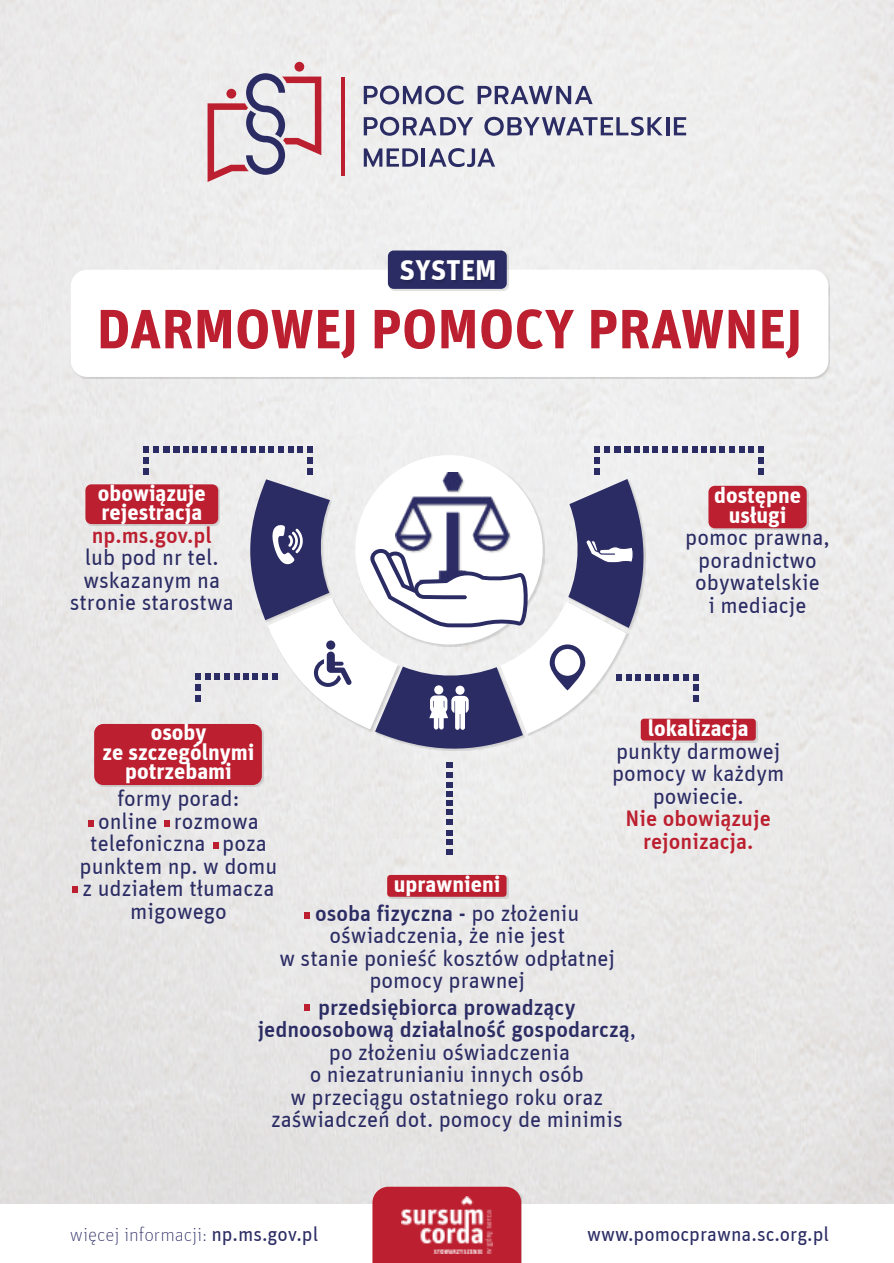
<style>
.page{position:relative;width:894px;height:1263px;background:#fff}
.page>*{position:absolute;margin:0;border:0;box-sizing:border-box;transform-origin:0 0}
.t1{font:700 55.2px "Unit";color:#bc1f2f}
.t2{font:700 28.8px "Unit";color:#fff}
.t3{font:22.5px/22.5px "Unit";color:#2b2c64;text-align:center}
.t4{font:700 22.5px/19.5px "Unit";color:#fff;text-align:center}
.t5{font:500 22.5px/22.5px "Unit";color:#bc1f2f;text-align:center}
.t6{font:100 19.95px "Unit";color:#2b2c64}
.t7{font:19.95px "Unit";color:#2b2c64}
.s1{font-weight:500}
.s2{font-weight:400}
</style>
<div class="page">
<img style="left:0;top:0;width:893px;height:1205px">
<svg style="left:143px;top:447px;width:5px;height:28px"></svg>
<svg style="left:154px;top:447px;width:609px;height:307px"></svg>
<svg style="left:213px;top:842px;width:5px;height:6px"></svg>
<svg style="left:88px;top:820px;width:5px;height:6px"></svg>
<svg style="left:305px;top:912px;width:5px;height:6px"></svg>
<svg style="left:305px;top:1005px;width:5px;height:6px"></svg>
<svg style="left:164px;top:820px;width:5px;height:6px"></svg>
<svg style="left:73px;top:887px;width:5px;height:6px"></svg>
<img style="left:96px;top:725px;width:167px;height:62px">
<div style="left:94px;top:724px;width:168px;height:61px;background:#bc1f2f;border-radius:9px"></div>
<div style="left:71px;top:270px;width:757px;height:107px;background:#fff;border-radius:16px"></div>
<img style="left:389px;top:252px;width:119px;height:38px">
<div style="left:388px;top:250px;width:118px;height:39px;background:#2b2c64;border-radius:6px"></div>
<div style="left:372px;top:1187px;width:149px;height:76px;background:#bc1f2f"></div>
<img style="left:401px;top:1196px;width:91px;height:57px">
<svg style="left:363px;top:86px;width:100px;height:18px"></svg>
<svg style="left:477px;top:86px;width:115px;height:18px"></svg>
<svg style="left:363px;top:117px;width:110px;height:19px"></svg>
<svg style="left:484px;top:117px;width:178px;height:19px"></svg>
<hr style="left:666px;top:117px;width:3px;height:18px;background:#2b2c64">
<svg style="left:673px;top:117px;width:13px;height:18px"></svg>
<svg style="left:363px;top:148px;width:55px;height:19px"></svg>
<hr style="left:421px;top:148px;width:4px;height:19px;background:#2b2c64">
<svg style="left:428px;top:148px;width:67px;height:19px"></svg>
<hr style="left:341px;top:77px;width:3px;height:98px;background:#bc1f2f">
<div style="left:294px;top:62px;width:10px;height:10px;background:#bc1f2f;border-radius:50%"></div>
<svg style="left:207px;top:73px;width:114px;height:109px"></svg>
<img style="left:87px;top:486px;width:133px;height:40px">
<div style="left:85px;top:484px;width:133px;height:40px;background:#bc1f2f;border-radius:6px"></div>
<img style="left:642px;top:720px;width:115px;height:22px">
<div style="left:640px;top:719px;width:115px;height:21px;background:#bc1f2f;border-radius:3px"></div>
<img style="left:388px;top:876px;width:120px;height:22px">
<div style="left:387px;top:875px;width:119px;height:22px;background:#bc1f2f;border-radius:3px"></div>
<svg style="left:446px;top:763px;width:7px;height:91px"></svg>
<img style="left:709px;top:487px;width:99px;height:43px">
<div style="left:708px;top:486px;width:98px;height:42px;background:#bc1f2f;border-radius:6px"></div>
<p class="t2" style="left:399px;top:259px;width:99px">SYSTEM</p>
<h1 class="t1" style="left:97px;top:308px;width:707px">DARMOWEJ POMOCY PRAWNEJ</h1>
<p class="t4" style="left:98px;top:485px;width:109px;text-align:left">obowiązuje rejestracja</p>
<p class="t5" style="left:92px;top:526px;width:122px">np.ms.gov.pl</p>
<p class="t3" style="left:70px;top:548px;width:166px">lub pod nr tel. wskazanym na stronie starostwa</p>
<p class="t4" style="left:713px;top:487px;width:88px">dostępne usługi</p>
<p class="t3" style="left:685px;top:528px;width:146px">pomoc prawna, poradnictwo obywatelskie<br>i mediacje</p>
<p class="t4" style="left:647px;top:720px;width:102px">lokalizacja</p>
<p class="t3" style="left:612px;top:742px;width:174px">punkty darmowej pomocy w każdym powiecie.</p>
<p class="t5" style="left:625px;top:809px;width:147px">Nie obowiązuje rejonizacja.</p>
<p class="t4" style="left:102px;top:725px;width:153px">osoby<br>ze szczególnymi potrzebami</p>
<p class="t3" style="left:80px;top:789px;width:199px">formy porad:<br>online rozmowa telefoniczna poza punktem np. w domu z udziałem tłumacza migowego</p>
<p class="t4" style="left:393px;top:876px;width:108px">uprawnieni</p>
<p class="t3" style="left:279px;top:903px;width:337px"><span class="s1">osoba fizyczna -</span> po złożeniu oświadczenia, że nie jest<br>w stanie ponieść kosztów odpłatnej pomocy prawnej</p>
<p class="t3" style="left:257px;top:997px;width:379px"><span class="s1">przedsiębiorca prowadzący jednoosobową działalność gospodarczą</span>, po złożeniu oświadczenia<br>o niezatrunianiu innych osób<br>w przeciągu ostatniego roku oraz zaświadczeń dot. pomocy de minimis</p>
<p class="t6" style="left:70px;top:1226px;width:250px">więcej informacji: <span class="s2">np.ms.gov.pl</span></p>
<p class="t7" style="left:587px;top:1226px;width:243px">www.pomocprawna.sc.org.pl</p>
</div>
